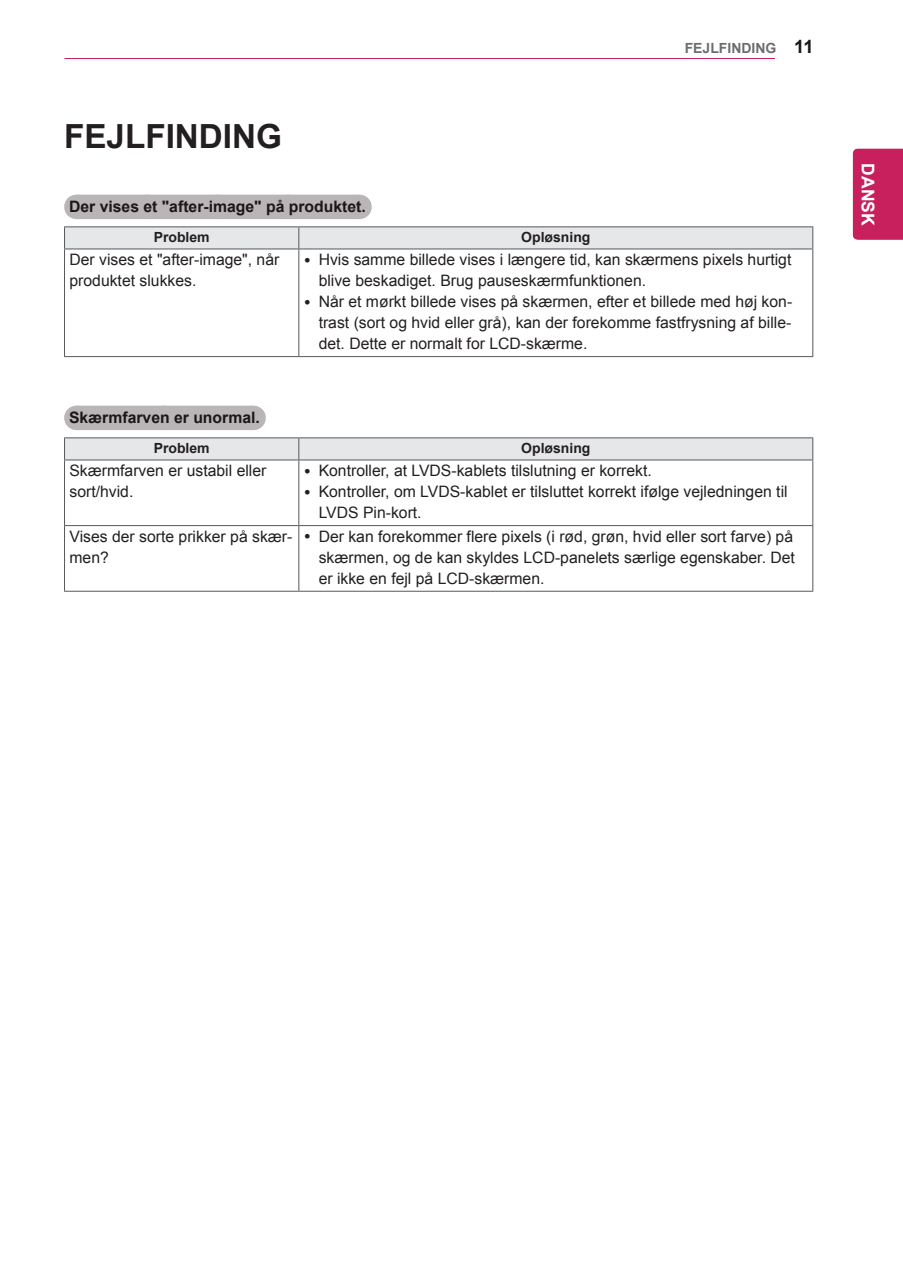
<style>
.page{position:relative;width:903px;height:1275px;background:#fff}
.page>*{position:absolute;margin:0;border:0;box-sizing:border-box;transform-origin:0 0}
.Chapter{font:700 33.25px "Arial";color:#231f20}
.t1{font:700 21px "Arial";color:#fff}
.t2{font:700 18.38px "Arial";color:#1a161a}
.t3{font:700 17.5px "Arial";color:#fff}
.body-bullet-9{font:15.75px/21px "Arial";color:#231f20}
.body-9{font:15.75px/21px "Arial";color:#231f20}
.Title-3{font:700 15.75px "Arial";color:#1a161a}
.Body-Bold-Center{font:700 14px "Arial";color:#231f20}
.t4{font:700 14px "Arial";color:#6c6d70}
</style>
<div class="page">
<hr style="left:64px;top:58px;width:711px;height:1px;background:#c8205d">
<div style="left:853px;top:149px;width:50px;height:91px;background:#c8205d"></div>
<div style="left:76px;top:195px;width:283px;height:24px;background:#bab6b7"></div>
<svg style="left:359px;top:195px;width:1px;height:24px"></svg>
<hr style="left:64px;top:226px;width:235px;height:1px;background:#57585a">
<hr style="left:299px;top:226px;width:514px;height:1px;background:#57585a">
<svg style="left:64px;top:227px;width:749px;height:22px;background:#dfe0e2"></svg>
<hr style="left:64px;top:249px;width:235px;height:1px;background:#57585a">
<hr style="left:64px;top:249px;width:1px;height:107px;background:#57585a">
<hr style="left:299px;top:249px;width:514px;height:1px;background:#57585a">
<hr style="left:298px;top:249px;width:1px;height:107px;background:#57585a">
<hr style="left:812px;top:249px;width:1px;height:107px;background:#57585a">
<hr style="left:64px;top:356px;width:235px;height:1px;background:#57585a">
<hr style="left:299px;top:356px;width:514px;height:1px;background:#57585a">
<div style="left:76px;top:406px;width:177px;height:24px;background:#bab6b7"></div>
<svg style="left:253px;top:406px;width:1px;height:24px"></svg>
<hr style="left:64px;top:437px;width:235px;height:1px;background:#57585a">
<hr style="left:299px;top:437px;width:514px;height:1px;background:#57585a">
<div style="left:64px;top:438px;width:749px;height:21px;background:#e6e7e9"></div>
<hr style="left:64px;top:459px;width:235px;height:1px;background:#57585a">
<hr style="left:64px;top:460px;width:1px;height:65px;background:#57585a">
<hr style="left:299px;top:459px;width:514px;height:1px;background:#57585a">
<hr style="left:298px;top:460px;width:1px;height:65px;background:#57585a">
<hr style="left:812px;top:460px;width:1px;height:65px;background:#57585a">
<hr style="left:64px;top:525px;width:235px;height:1px;background:#57585a">
<hr style="left:64px;top:526px;width:1px;height:65px;background:#57585a">
<hr style="left:299px;top:525px;width:514px;height:1px;background:#57585a">
<hr style="left:298px;top:526px;width:1px;height:65px;background:#57585a">
<hr style="left:812px;top:526px;width:1px;height:65px;background:#57585a">
<hr style="left:64px;top:591px;width:235px;height:1px;background:#57585a">
<hr style="left:299px;top:591px;width:514px;height:1px;background:#57585a">
<p class="Chapter" style="left:64px;top:114px;width:219px">FEJLFINDING</p>
<p class="t4" style="left:685px;top:39px;width:93px">FEJLFINDING</p>
<p class="t2" style="left:794px;top:34px;width:21px">11</p>
<p class="Title-3" style="left:69px;top:196px;width:298px">Der vises et "after-image" på produktet.</p>
<p class="Body-Bold-Center" style="left:154px;top:228px;width:58px">Problem</p>
<p class="Body-Bold-Center" style="left:521px;top:228px;width:71px">Opløsning</p>
<p class="body-9" style="left:69px;top:250px;width:211px">Der vises et "after-image", når produktet slukkes.</p>
<p class="body-bullet-9" style="left:319px;top:250px;width:474px">Hvis samme billede vises i længere tid, kan skærmens pixels hurtigt blive beskadiget. Brug pauseskærmfunktionen.</p>
<p class="body-bullet-9" style="left:319px;top:292px;width:475px;text-align:justify">Når et mørkt billede vises på skærmen, efter et billede med høj kon&shy;trast (sort og hvid eller grå), kan der forekomme fastfrysning af bille&shy;det. Dette er normalt for LCD-skærme.</p>
<p class="Title-3" style="left:69px;top:407px;width:192px">Skærmfarven er unormal.</p>
<p class="Body-Bold-Center" style="left:154px;top:439px;width:58px">Problem</p>
<p class="Body-Bold-Center" style="left:521px;top:439px;width:71px">Opløsning</p>
<p class="body-9" style="left:69px;top:461px;width:198px">Skærmfarven er ustabil eller sort/hvid.</p>
<p class="body-bullet-9" style="left:319px;top:461px;width:335px">Kontroller, at LVDS-kablets tilslutning er korrekt.</p>
<p class="body-bullet-9" style="left:319px;top:482px;width:470px">Kontroller, om LVDS-kablet er tilsluttet korrekt ifølge vejledningen til<br>LVDS Pin-kort.</p>
<p class="body-9" style="left:69px;top:526px;width:224px">Vises der sorte prikker på skær&shy;men?</p>
<p class="body-bullet-9" style="left:319px;top:526px;width:478px;text-align:justify">Der kan forekommer flere pixels (i rød, grøn, hvid eller sort farve) på skærmen, og de kan skyldes LCD-panelets særlige egenskaber. Det er ikke en fejl på LCD-skærmen.</p>
<p class="t3" style="left:879px;top:163px;width:64px;rotate:90deg">DANSK</p>
<p class="t1" style="left:884px;top:172px;width:47px;rotate:90deg">DAN</p>
</div>
